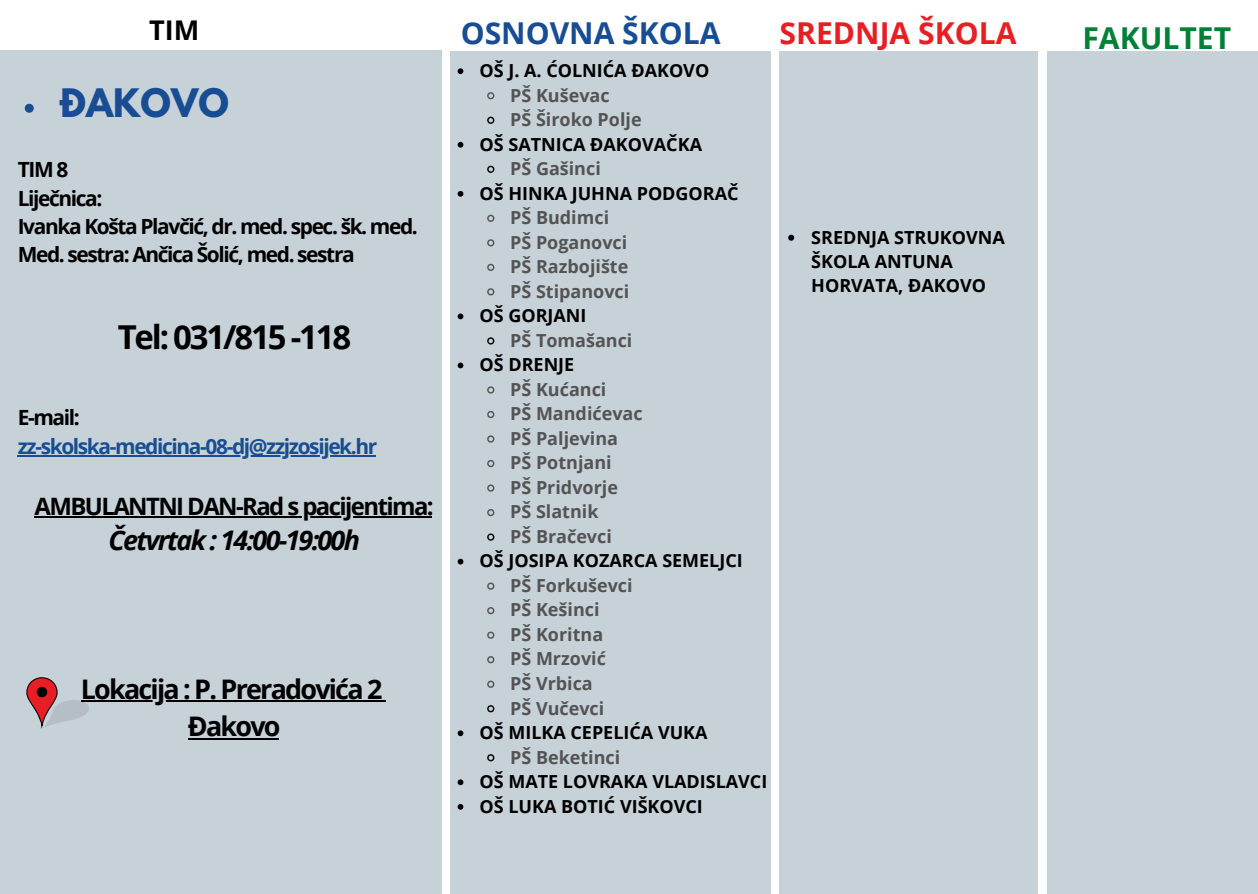
<style>
.page{position:relative;width:1258px;height:894px;background:#fff}
.page>*{position:absolute;margin:0;border:0;box-sizing:border-box;transform-origin:0 0}
.t1{font:700 34.8px "League Spartan";color:#184d94}
.t2{font:700 33px "Open Sans";letter-spacing:-.065em;color:#000}
.t3{font:700 30px "Open Sans";color:#184d94}
.t4{font:700 30px "Open Sans";color:#e81e25}
.t5{font:700 30px "Open Sans";color:#008037}
.t6{font:700 27px "Open Sans";letter-spacing:-.065em;color:#000}
.t7{font:italic 700 27px "Open Sans";letter-spacing:-.065em;color:#000}
.t8{font:700 24px "Open Sans";letter-spacing:-.065em;color:#000}
.t9{font:700 21px "Open Sans";letter-spacing:-.065em;color:#000}
.t10{font:700 21px "Open Sans";letter-spacing:-.065em;color:#184d94}
.t11{font:700 18px "Open Sans";color:#545454}
.t12{font:700 18px/24px "Open Sans";color:#000}
</style>
<div class="page">
<div style="left:0;top:51px;width:441px;height:842px;background:#c7d1d8"></div>
<div style="left:450px;top:51px;width:320px;height:842px;background:#c7d1d8"></div>
<div style="left:779px;top:51px;width:259px;height:842px;background:#c7d1d8"></div>
<div style="left:1047px;top:51px;width:211px;height:842px;background:#c7d1d8"></div>
<hr style="left:18px;top:455px;width:358px;height:1px;background:#184d94">
<hr style="left:35px;top:516px;width:397px;height:2px;background:#000">
<hr style="left:81px;top:700px;width:300px;height:2px;background:#000">
<hr style="left:188px;top:737px;width:91px;height:2px;background:#000">
<svg style="left:458px;top:68px;width:5px;height:6px"></svg>
<svg style="left:487px;top:92px;width:8px;height:8px"></svg>
<svg style="left:487px;top:116px;width:8px;height:8px"></svg>
<svg style="left:458px;top:142px;width:5px;height:6px"></svg>
<svg style="left:487px;top:165px;width:8px;height:8px"></svg>
<svg style="left:458px;top:191px;width:5px;height:6px"></svg>
<svg style="left:487px;top:214px;width:8px;height:8px"></svg>
<svg style="left:487px;top:239px;width:8px;height:8px"></svg>
<svg style="left:487px;top:263px;width:8px;height:8px"></svg>
<svg style="left:487px;top:288px;width:8px;height:8px"></svg>
<svg style="left:458px;top:313px;width:5px;height:6px"></svg>
<svg style="left:487px;top:337px;width:8px;height:8px"></svg>
<svg style="left:458px;top:362px;width:5px;height:6px"></svg>
<svg style="left:487px;top:386px;width:8px;height:8px"></svg>
<svg style="left:487px;top:410px;width:8px;height:9px"></svg>
<svg style="left:487px;top:435px;width:8px;height:8px"></svg>
<svg style="left:487px;top:460px;width:8px;height:8px"></svg>
<svg style="left:487px;top:484px;width:8px;height:8px"></svg>
<svg style="left:487px;top:509px;width:8px;height:8px"></svg>
<svg style="left:487px;top:533px;width:8px;height:8px"></svg>
<svg style="left:458px;top:558px;width:5px;height:6px"></svg>
<svg style="left:487px;top:582px;width:8px;height:8px"></svg>
<svg style="left:487px;top:607px;width:8px;height:8px"></svg>
<svg style="left:487px;top:631px;width:8px;height:8px"></svg>
<svg style="left:487px;top:656px;width:8px;height:8px"></svg>
<svg style="left:487px;top:680px;width:8px;height:8px"></svg>
<svg style="left:487px;top:705px;width:8px;height:8px"></svg>
<svg style="left:458px;top:730px;width:5px;height:6px"></svg>
<svg style="left:487px;top:754px;width:8px;height:8px"></svg>
<svg style="left:458px;top:779px;width:5px;height:6px"></svg>
<svg style="left:458px;top:804px;width:5px;height:5px"></svg>
<svg style="left:26px;top:677px;width:63px;height:51px"></svg>
<svg style="left:25px;top:104px;width:9px;height:9px"></svg>
<svg style="left:788px;top:235px;width:6px;height:6px"></svg>
<p class="t6" style="left:149px;top:11px;width:52px">TIM</p>
<p class="t1" style="left:59px;top:86px;width:171px">ĐAKOVO</p>
<p class="t9" style="left:18px;top:155px;width:52px">TIM 8</p>
<p class="t9" style="left:18px;top:183px;width:86px">Liječnica:</p>
<p class="t9" style="left:18px;top:211px;width:402px">Ivanka Košta Plavčić, dr. med. spec. šk. med.</p>
<p class="t9" style="left:18px;top:240px;width:338px">Med. sestra: Ančica Šolić, med. sestra</p>
<p class="t2" style="left:118px;top:314px;width:235px">Tel: 031/815 -118</p>
<p class="t9" style="left:18px;top:403px;width:64px">E-mail:</p>
<p class="t10" style="left:18px;top:431px;width:361px">zz-skolska-medicina-08-dj@zzjzosijek.hr</p>
<p class="t8" style="left:35px;top:489px;width:401px">AMBULANTNI DAN-Rad s pacijentima:</p>
<p class="t7" style="left:109px;top:520px;width:253px">Četvrtak : 14:00-19:00h</p>
<p class="t6" style="left:81px;top:670px;width:303px">Lokacija : P. Preradovića 2</p>
<p class="t6" style="left:188px;top:707px;width:94px">Đakovo</p>
<p class="t3" style="left:461px;top:12px;width:261px">OSNOVNA ŠKOLA</p>
<p class="t4" style="left:779px;top:12px;width:238px">SREDNJA ŠKOLA</p>
<p class="t12" style="left:479px;top:58px;width:231px">OŠ J. A. ĆOLNIĆA ĐAKOVO</p>
<p class="t11" style="left:510px;top:82px;width:101px">PŠ Kuševac</p>
<p class="t11" style="left:510px;top:107px;width:133px">PŠ Široko Polje</p>
<p class="t12" style="left:479px;top:131px;width:224px">OŠ SATNICA ĐAKOVAČKA</p>
<p class="t11" style="left:510px;top:156px;width:92px">PŠ Gašinci</p>
<p class="t12" style="left:479px;top:180px;width:261px">OŠ HINKA JUHNA PODGORAČ</p>
<p class="t11" style="left:510px;top:205px;width:100px">PŠ Budimci</p>
<p class="t11" style="left:510px;top:229px;width:119px">PŠ Poganovci</p>
<p class="t11" style="left:510px;top:254px;width:120px">PŠ Razbojište</p>
<p class="t11" style="left:510px;top:278px;width:121px">PŠ Stipanovci</p>
<p class="t12" style="left:479px;top:303px;width:108px">OŠ GORJANI</p>
<p class="t11" style="left:510px;top:327px;width:124px">PŠ Tomašanci</p>
<p class="t12" style="left:479px;top:352px;width:96px">OŠ DRENJE</p>
<p class="t11" style="left:510px;top:376px;width:98px">PŠ Kućanci</p>
<p class="t11" style="left:510px;top:401px;width:134px">PŠ Mandićevac</p>
<p class="t11" style="left:510px;top:425px;width:109px">PŠ Paljevina</p>
<p class="t11" style="left:510px;top:450px;width:103px">PŠ Potnjani</p>
<p class="t11" style="left:510px;top:474px;width:109px">PŠ Pridvorje</p>
<p class="t11" style="left:510px;top:499px;width:90px">PŠ Slatnik</p>
<p class="t11" style="left:510px;top:523px;width:103px">PŠ Bračevci</p>
<p class="t12" style="left:479px;top:548px;width:265px">OŠ JOSIPA KOZARCA SEMELJCI</p>
<p class="t11" style="left:510px;top:572px;width:124px">PŠ Forkuševci</p>
<p class="t11" style="left:510px;top:597px;width:91px">PŠ Kešinci</p>
<p class="t11" style="left:510px;top:621px;width:95px">PŠ Koritna</p>
<p class="t11" style="left:510px;top:646px;width:97px">PŠ Mrzović</p>
<p class="t11" style="left:510px;top:670px;width:84px">PŠ Vrbica</p>
<p class="t11" style="left:510px;top:695px;width:96px">PŠ Vučevci</p>
<p class="t12" style="left:479px;top:719px;width:229px">OŠ MILKA CEPELIĆA VUKA</p>
<p class="t11" style="left:510px;top:744px;width:112px">PŠ Beketinci</p>
<p class="t12" style="left:479px;top:768px;width:289px">OŠ MATE LOVRAKA VLADISLAVCI</p>
<p class="t12" style="left:479px;top:793px;width:225px">OŠ LUKA BOTIĆ VIŠKOVCI</p>
<p class="t12" style="left:811px;top:225px;width:195px">SREDNJA STRUKOVNA<br>ŠKOLA ANTUNA<br>HORVATA, ĐAKOVO</p>
<p class="t5" style="left:1082px;top:17px;width:150px">FAKULTET</p>
</div>
